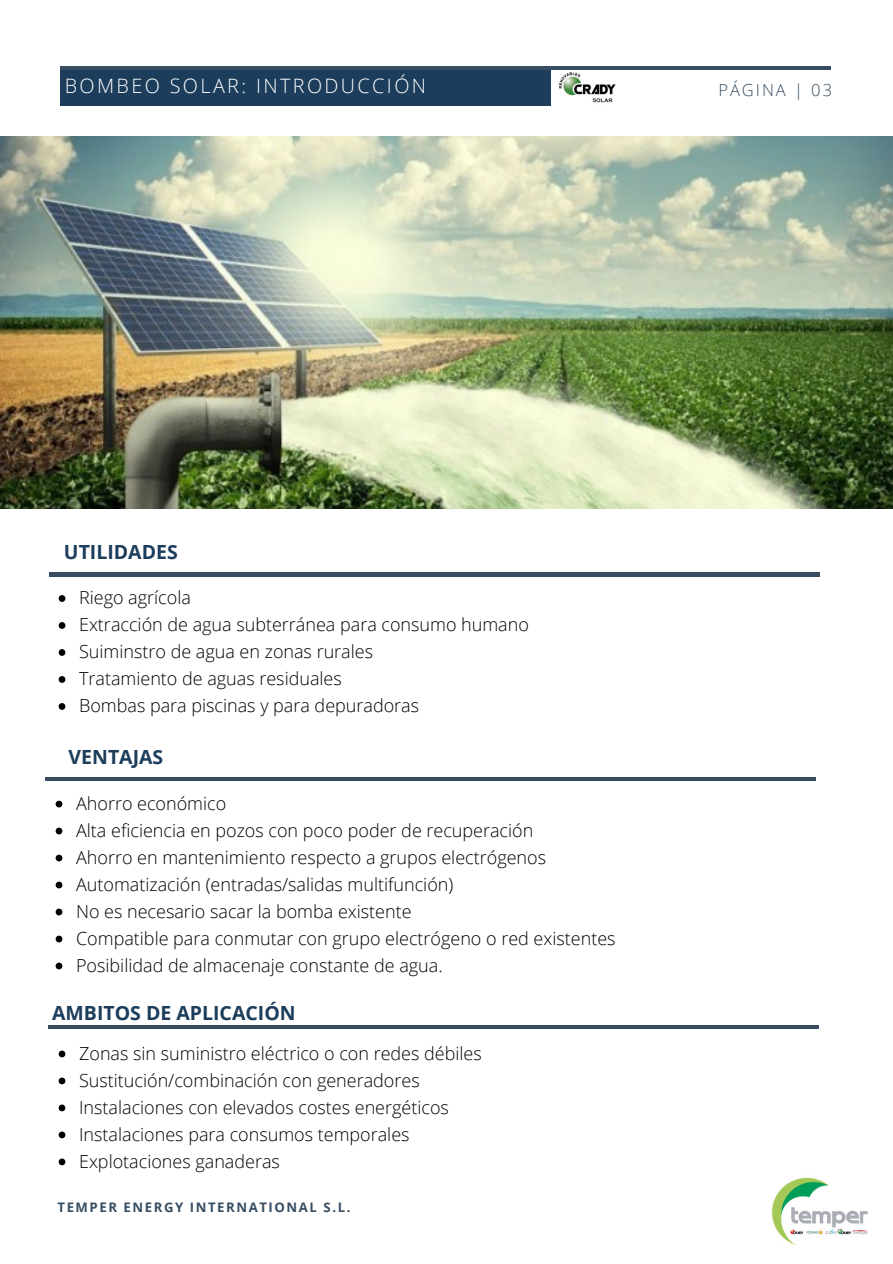
<style>
.page{position:relative;width:893px;height:1264px;background:#fff}
.page>*{position:absolute;margin:0;border:0;box-sizing:border-box;transform-origin:0 0}
.t1{font:300 19.8px "Open Sans";letter-spacing:.12em;color:#fff}
.t2{font:700 19.5px "Open Sans";color:#1c3d5b}
.t3{font:300 18px "Open Sans";color:#000}
.t4{font:300 16.5px "Open Sans";letter-spacing:.12em;color:#364d62}
.t5{font:700 13.2px "Open Sans";letter-spacing:.12em;color:#364d62}
</style>
<div class="page">
<div style="left:60px;top:66px;width:491px;height:39px;background:#1c3d5b"></div>
<hr style="left:60px;top:66px;width:770px;height:4px;background:#364d62">
<hr style="left:50px;top:572px;width:770px;height:4px;background:#364d62">
<img style="left:0;top:136px;width:892px;height:372px">
<svg style="left:59px;top:595px;width:6px;height:7px"></svg>
<svg style="left:59px;top:622px;width:6px;height:7px"></svg>
<svg style="left:59px;top:649px;width:6px;height:7px"></svg>
<svg style="left:59px;top:676px;width:6px;height:7px"></svg>
<svg style="left:59px;top:703px;width:6px;height:6px"></svg>
<hr style="left:45px;top:777px;width:770px;height:3px;background:#364d62">
<svg style="left:56px;top:800px;width:6px;height:7px"></svg>
<svg style="left:56px;top:827px;width:6px;height:7px"></svg>
<svg style="left:56px;top:854px;width:6px;height:7px"></svg>
<svg style="left:56px;top:881px;width:6px;height:7px"></svg>
<svg style="left:56px;top:908px;width:6px;height:7px"></svg>
<svg style="left:56px;top:935px;width:6px;height:7px"></svg>
<svg style="left:56px;top:962px;width:6px;height:7px"></svg>
<hr style="left:48px;top:1025px;width:770px;height:3px;background:#364d62">
<svg style="left:59px;top:1050px;width:6px;height:7px"></svg>
<svg style="left:59px;top:1077px;width:6px;height:7px"></svg>
<svg style="left:59px;top:1104px;width:6px;height:7px"></svg>
<svg style="left:59px;top:1131px;width:6px;height:7px"></svg>
<svg style="left:59px;top:1158px;width:6px;height:7px"></svg>
<img style="left:559px;top:72px;width:57px;height:31px">
<img style="left:771px;top:1177px;width:97px;height:68px">
<p class="t1" style="left:65px;top:72px;width:363px">BOMBEO SOLAR: INTRODUCCIÓN</p>
<p class="t4" style="left:718px;top:79px;width:115px">PÁGINA | 03</p>
<p class="t2" style="left:64px;top:538px;width:115px">UTILIDADES</p>
<p class="t3" style="left:79px;top:585px;width:113px">Riego agrícola</p>
<p class="t3" style="left:79px;top:612px;width:451px">Extracción de agua subterránea para consumo humano</p>
<p class="t3" style="left:79px;top:639px;width:295px">Suiminstro de agua en zonas rurales</p>
<p class="t3" style="left:79px;top:666px;width:264px">Tratamiento de aguas residuales</p>
<p class="t3" style="left:79px;top:693px;width:341px">Bombas para piscinas y para depuradoras</p>
<p class="t2" style="left:69px;top:743px;width:96px">VENTAJAS</p>
<p class="t3" style="left:76px;top:790px;width:152px">Ahorro económico</p>
<p class="t3" style="left:76px;top:817px;width:458px">Alta eficiencia en pozos con poco poder de recuperación</p>
<p class="t3" style="left:76px;top:844px;width:471px">Ahorro en mantenimiento respecto a grupos electrógenos</p>
<p class="t3" style="left:76px;top:871px;width:379px">Automatización (entradas/salidas multifunción)</p>
<p class="t3" style="left:76px;top:898px;width:337px">No es necesario sacar la bomba existente</p>
<p class="t3" style="left:76px;top:925px;width:541px">Compatible para conmutar con grupo electrógeno o red existentes</p>
<p class="t3" style="left:76px;top:952px;width:368px">Posibilidad de almacenaje constante de agua.</p>
<p class="t2" style="left:52px;top:999px;width:245px">AMBITOS DE APLICACIÓN</p>
<p class="t3" style="left:79px;top:1040px;width:404px">Zonas sin suministro eléctrico o con redes débiles</p>
<p class="t3" style="left:79px;top:1067px;width:342px">Sustitución/combinación con generadores</p>
<p class="t3" style="left:79px;top:1094px;width:371px">Instalaciones con elevados costes energéticos</p>
<p class="t3" style="left:79px;top:1121px;width:332px">Instalaciones para consumos temporales</p>
<p class="t3" style="left:79px;top:1148px;width:202px">Explotaciones ganaderas</p>
<p class="t5" style="left:57px;top:1197px;width:294px">TEMPER ENERGY INTERNATIONAL S.L.</p>
</div>
